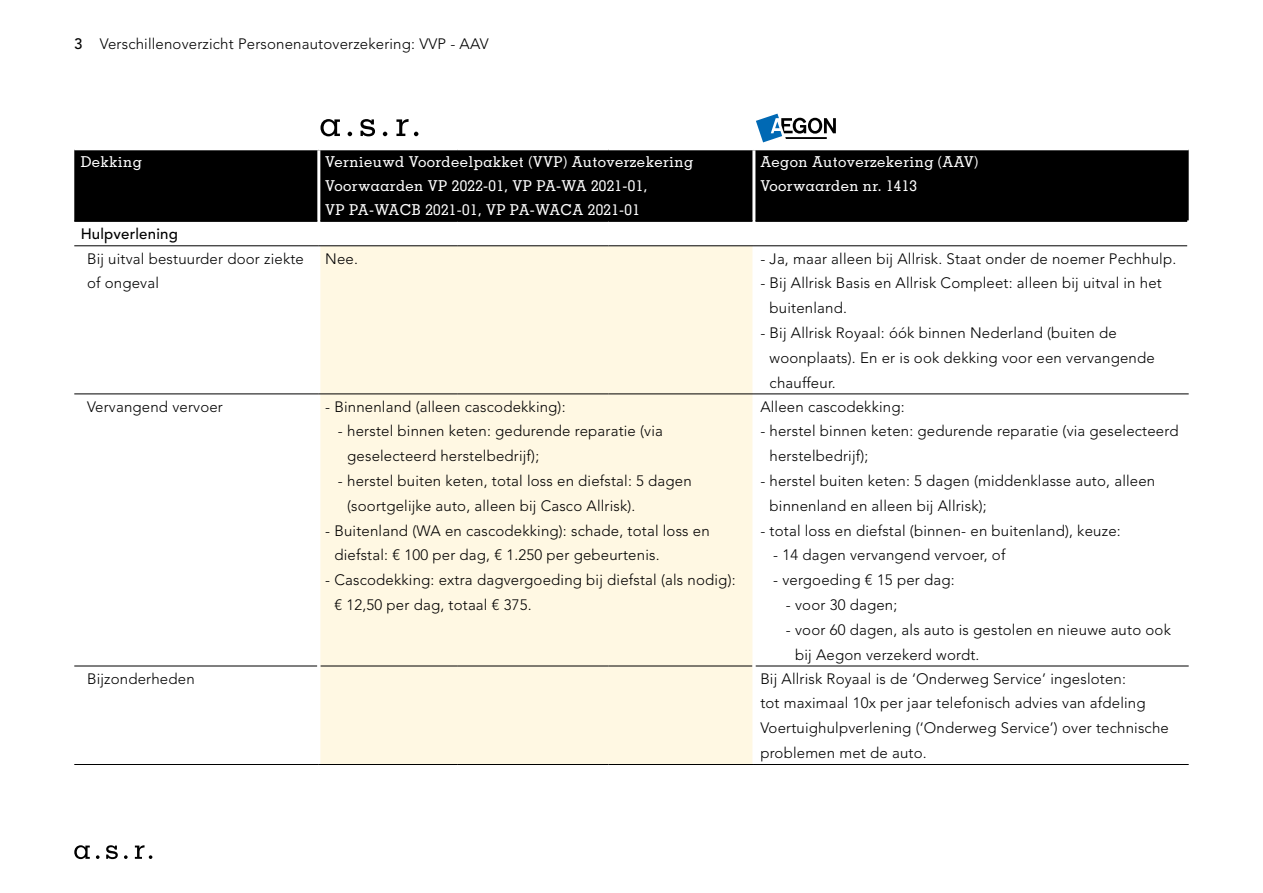
<style>
.page{position:relative;width:1263px;height:893px;background:#fff}
.page>*{position:absolute;margin:0;border:0;box-sizing:border-box;transform-origin:0 0}
.t1{font:300 15px/24.8px "Avenir LT Std";letter-spacing:.01em;color:#000}
.t2{font:500 15px/24px "Memphis LT Std";letter-spacing:.025em;color:#fff}
.t3{font:500 15px "Avenir LT Std";letter-spacing:.01em;color:#000}
.s1{font-weight:500}
</style>
<div class="page">
<svg style="left:383px;top:132px;width:4px;height:4px"></svg>
<svg style="left:396px;top:119px;width:22px;height:17px"></svg>
<svg style="left:348px;top:132px;width:4px;height:4px"></svg>
<svg style="left:320px;top:119px;width:20px;height:17px"></svg>
<svg style="left:360px;top:119px;width:15px;height:17px"></svg>
<svg style="left:756px;top:114px;width:80px;height:28px"></svg>
<div style="left:74px;top:150px;width:1115px;height:70px;background:#000"></div>
<svg style="left:74px;top:245px;width:1115px;height:421px"></svg>
<div style="left:320px;top:247px;width:432px;height:517px;background:#fff8e3"></div>
<hr style="left:317px;top:150px;width:3px;height:72px;background:#fff">
<hr style="left:752px;top:150px;width:3px;height:72px;background:#fff">
<hr style="left:1187px;top:220px;width:3px;height:26px;background:#fff">
<hr style="left:74px;top:220px;width:243px;height:2px;background:#000">
<hr style="left:320px;top:220px;width:137px;height:2px;background:#000">
<hr style="left:457px;top:220px;width:151px;height:2px;background:#000">
<hr style="left:608px;top:220px;width:144px;height:2px;background:#000">
<hr style="left:755px;top:220px;width:432px;height:2px;background:#000">
<hr style="left:74px;top:666px;width:243px;height:1px;background:#000">
<hr style="left:320px;top:666px;width:137px;height:1px;background:#000">
<hr style="left:457px;top:666px;width:151px;height:1px;background:#000">
<hr style="left:608px;top:666px;width:144px;height:1px;background:#000">
<hr style="left:755px;top:666px;width:434px;height:1px;background:#000">
<hr style="left:317px;top:246px;width:3px;height:148px;background:#fff">
<hr style="left:752px;top:246px;width:3px;height:148px;background:#fff">
<hr style="left:74px;top:246px;width:245px;height:1px;background:#000">
<hr style="left:319px;top:246px;width:138px;height:1px;background:#000">
<hr style="left:457px;top:246px;width:151px;height:1px;background:#000">
<hr style="left:608px;top:246px;width:146px;height:1px;background:#000">
<hr style="left:754px;top:246px;width:433px;height:1px;background:#000">
<hr style="left:317px;top:394px;width:3px;height:272px;background:#fff">
<hr style="left:752px;top:394px;width:3px;height:272px;background:#fff">
<hr style="left:74px;top:764px;width:245px;height:1px;background:#000">
<hr style="left:319px;top:764px;width:138px;height:1px;background:#000">
<hr style="left:457px;top:764px;width:151px;height:1px;background:#000">
<hr style="left:608px;top:764px;width:146px;height:1px;background:#000">
<hr style="left:754px;top:764px;width:435px;height:1px;background:#000">
<hr style="left:74px;top:394px;width:245px;height:1px;background:#000">
<hr style="left:319px;top:394px;width:138px;height:1px;background:#000">
<hr style="left:457px;top:394px;width:151px;height:1px;background:#000">
<hr style="left:608px;top:394px;width:146px;height:1px;background:#000">
<hr style="left:754px;top:394px;width:435px;height:1px;background:#000">
<svg style="left:124px;top:855px;width:4px;height:4px"></svg>
<svg style="left:135px;top:845px;width:17px;height:14px"></svg>
<svg style="left:96px;top:855px;width:4px;height:4px"></svg>
<svg style="left:74px;top:845px;width:16px;height:14px"></svg>
<svg style="left:106px;top:845px;width:12px;height:14px"></svg>
<p class="t1" style="left:74px;top:32px;width:416px"><span class="s1">3</span> Verschillenoverzicht Personenautoverzekering: VVP - AAV</p>
<p class="t2" style="left:81px;top:149px;width:63px">Dekking</p>
<p class="t2" style="left:325px;top:149px;width:369px">Vernieuwd Voordeelpakket (VVP) Autoverzekering<br>Voorwaarden VP 2022-01, VP PA-WA 2021-01,<br>VP PA-WACB 2021-01, VP PA-WACA 2021-01</p>
<p class="t2" style="left:760px;top:149px;width:219px">Aegon Autoverzekering (AAV)<br>Voorwaarden nr. 1413</p>
<p class="t3" style="left:81px;top:226px;width:99px">Hulpverlening</p>
<p class="t1" style="left:87px;top:246px;width:218px">Bij uitval bestuurder door ziekte of ongeval</p>
<p class="t1" style="left:325px;top:246px;width:34px">Nee.</p>
<p class="t1" style="left:760px;top:246px;width:417px">- Ja, maar alleen bij Allrisk. Staat onder de noemer Pechhulp.</p>
<p class="t1" style="left:770px;top:271px;width:394px;text-indent:-9px">- Bij Allrisk Basis en Allrisk Compleet: alleen bij uitval in het buitenland.</p>
<p class="t1" style="left:770px;top:320px;width:387px;text-indent:-9px">- Bij Allrisk Royaal: óók binnen Nederland (buiten de woonplaats). En er is ook dekking voor een vervangende chauffeur.</p>
<p class="t1" style="left:87px;top:394px;width:137px">Vervangend vervoer</p>
<p class="t1" style="left:325px;top:394px;width:242px">- Binnenland (alleen cascodekking):</p>
<p class="t1" style="left:347px;top:419px;width:317px;text-indent:-9px">- herstel binnen keten: gedurende reparatie (via geselecteerd herstelbedrijf);</p>
<p class="t1" style="left:347px;top:468px;width:346px;text-indent:-9px">- herstel buiten keten, total loss en diefstal: 5 dagen (soortgelijke auto, alleen bij Casco Allrisk).</p>
<p class="t1" style="left:334px;top:518px;width:377px;text-indent:-9px">- Buitenland (WA en cascodekking): schade, total loss en diefstal: € 100 per dag, € 1.250 per gebeurtenis.</p>
<p class="t1" style="left:334px;top:568px;width:403px;text-indent:-9px">- Cascodekking: extra dagvergoeding bij diefstal (als nodig): € 12,50 per dag, totaal € 375.</p>
<p class="t1" style="left:760px;top:394px;width:146px">Alleen cascodekking:</p>
<p class="t1" style="left:770px;top:419px;width:410px;text-indent:-9px">- herstel binnen keten: gedurende reparatie (via geselecteerd herstelbedrijf);</p>
<p class="t1" style="left:770px;top:468px;width:387px;text-indent:-9px">- herstel buiten keten: 5 dagen (middenklasse auto, alleen binnenland en alleen bij Allrisk);</p>
<p class="t1" style="left:760px;top:518px;width:362px">- total loss en diefstal (binnen- en buitenland), keuze:</p>
<p class="t1" style="left:773px;top:543px;width:234px">- 14 dagen vervangend vervoer, of</p>
<p class="t1" style="left:773px;top:568px;width:183px">- vergoeding € 15 per dag:</p>
<p class="t1" style="left:786px;top:592px;width:113px">- voor 30 dagen;</p>
<p class="t1" style="left:795px;top:617px;width:377px;text-indent:-9px">- voor 60 dagen, als auto is gestolen en nieuwe auto ook bij Aegon verzekerd wordt.</p>
<p class="t1" style="left:87px;top:666px;width:109px">Bijzonderheden</p>
<p class="t1" style="left:760px;top:666px;width:410px">Bij Allrisk Royaal is de ‘Onderweg Service’ ingesloten:<br>tot maximaal 10x per jaar telefonisch advies van afdeling Voertuighulpverlening (‘Onderweg Service’) over technische problemen met de auto.</p>
</div>
